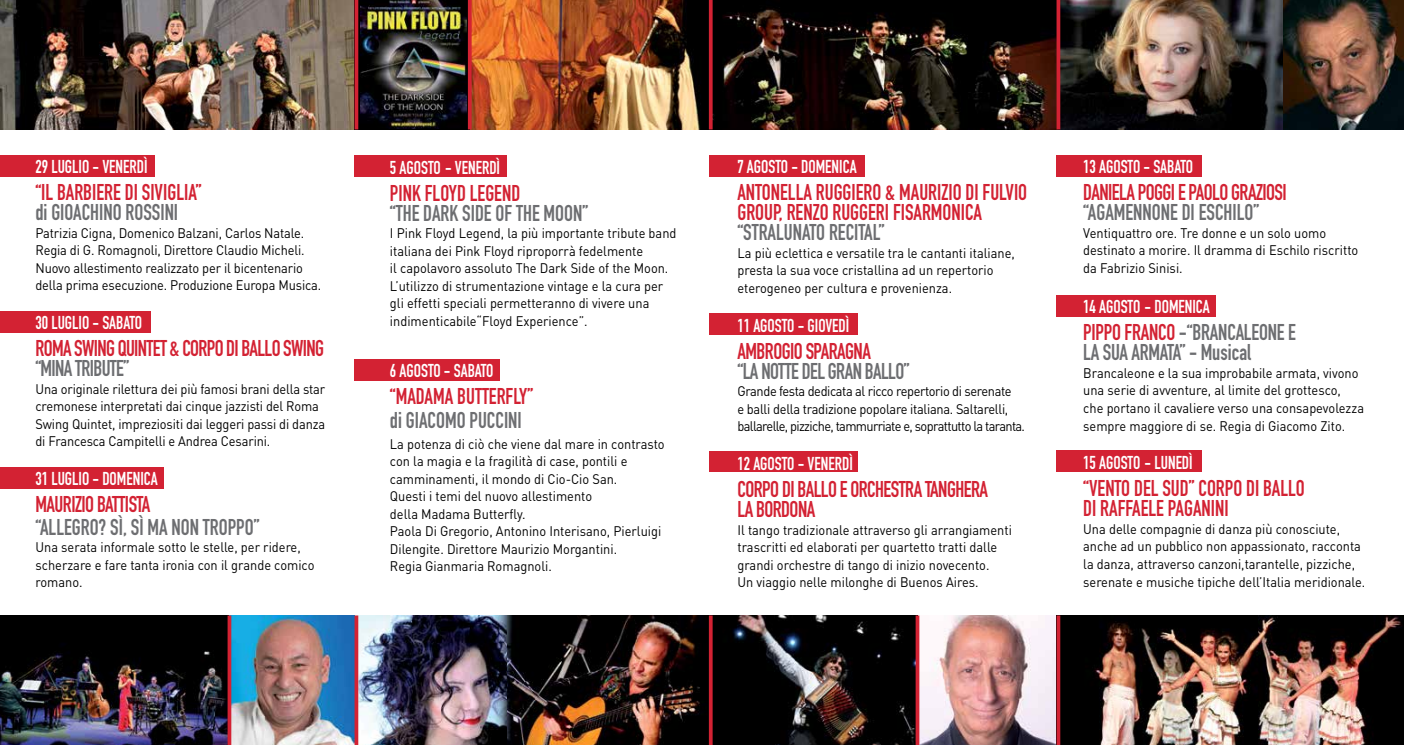
<style>
.page{position:relative;width:1404px;height:745px;background:#fff}
.page>*{position:absolute;margin:0;border:0;box-sizing:border-box;transform-origin:0 0}
.t1{font:22.5px "DIN Engschrift";color:#6d6e71;scale:.93 1}
.t2{font:22.5px/20px "DIN Engschrift";color:#d32233;scale:.93 1}
.t3{font:22.5px/20px "DIN Engschrift";letter-spacing:-.025em;color:#d32233;scale:.93 1}
.t4{font:22.5px "DIN Engschrift";letter-spacing:-.03em;color:#d32233;scale:.93 1}
.t5{font:22.5px "DIN Engschrift";letter-spacing:-.025em;color:#6d6e71;scale:.93 1}
.t6{font:22.5px "DIN Engschrift";letter-spacing:-.03em;color:#6d6e71;scale:.93 1}
.t7{font:18.38px "DIN Engschrift";color:#fff;scale:.93 1}
.t8{font:13.75px/17.5px "DIN";color:#000;scale:.93 1}
.t9{font:13.75px/17.5px "DIN";letter-spacing:-.03em;color:#000;scale:.93 1}
.s1{color:#d32233}
</style>
<div class="page">
<img style="left:919px;top:615px;width:484px;height:129px">
<img style="left:231px;top:615px;width:684px;height:129px">
<div style="left:0;top:155px;width:154px;height:21px;background:#d32233"></div>
<div style="left:354px;top:155px;width:153px;height:21px;background:#d32233"></div>
<div style="left:709px;top:155px;width:156px;height:21px;background:#d32233"></div>
<div style="left:1056px;top:155px;width:145px;height:21px;background:#d32233"></div>
<div style="left:709px;top:313px;width:148px;height:21px;background:#d32233"></div>
<div style="left:1056px;top:295px;width:159px;height:21px;background:#d32233"></div>
<div style="left:1056px;top:450px;width:145px;height:21px;background:#d32233"></div>
<div style="left:354px;top:359px;width:146px;height:21px;background:#d32233"></div>
<div style="left:708px;top:451px;width:149px;height:21px;background:#d32233"></div>
<div style="left:0;top:311px;width:150px;height:21px;background:#d32233"></div>
<div style="left:0;top:466px;width:163px;height:22px;background:#d32233"></div>
<img style="left:1282px;top:0;width:121px;height:129px">
<img style="left:712px;top:0;width:570px;height:129px">
<img style="left:0;top:615px;width:227px;height:129px">
<svg style="left:1056px;top:615px;width:4px;height:129px"></svg>
<svg style="left:227px;top:615px;width:4px;height:129px"></svg>
<svg style="left:708px;top:615px;width:4px;height:129px"></svg>
<svg style="left:915px;top:615px;width:4px;height:129px"></svg>
<img style="left:471px;top:0;width:237px;height:129px">
<img style="left:0;top:0;width:354px;height:129px">
<svg style="left:708px;top:0;width:4px;height:129px"></svg>
<svg style="left:358px;top:0;width:110px;height:129px"></svg>
<img style="left:360px;top:0;width:106px;height:129px">
<hr style="left:468px;top:0;width:3px;height:129px;background:#d32233">
<svg style="left:354px;top:0;width:4px;height:129px"></svg>
<svg style="left:1056px;top:0;width:4px;height:129px"></svg>
<svg style="left:354px;top:615px;width:4px;height:129px"></svg>
<h2 class="t7" style="left:35px;top:156px;width:122px">29 LUGLIO - VENERDÌ</h2>
<h1 class="t2" style="left:35px;top:182px;width:180px">“IL BARBIERE DI SIVIGLIA”</h1>
<h1 class="t1" style="left:35px;top:199px;width:155px">DI GIOACHINO ROSSINI</h1>
<p class="t8" style="left:35px;top:223px;width:309px">Patrizia Cigna, Domenico Balzani, Carlos Natale.<br>Regia di G. Romagnoli, Direttore Claudio Micheli.<br>N uovo allestimento realizzato per il bicentenario della prima esecuzione. Produzione Europa Musica.</p>
<h2 class="t7" style="left:35px;top:311px;width:116px">30 LUGLIO - SABATO</h2>
<h1 class="t4" style="left:35px;top:335px;width:312px">ROMA SWING QUINTET &amp; CORPO DI BALLO SWING</h1>
<h1 class="t6" style="left:35px;top:355px;width:102px">“MINA TRIBUTE”</h1>
<p class="t8" style="left:35px;top:379px;width:313px">Una originale rilettura dei più famosi brani della star cremonese interpretati dai cinque jazzisti del Roma Swing Quintet, impreziositi dai leggeri passi di danza di Francesca Campitelli e Andrea Cesarini.</p>
<h2 class="t7" style="left:35px;top:467px;width:132px">31 LUGLIO - DOMENICA</h2>
<h1 class="t3" style="left:35px;top:494px;width:124px">MAURIZIO BATTISTA</h1>
<h1 class="t1" style="left:35px;top:513px;width:242px">“ALLEGRO? SÌ, SÌ MA NON TROPPO”</h1>
<p class="t8" style="left:35px;top:538px;width:301px">Una serata informale sotto le stelle, per ridere, scherzare e fare tanta ironia con il grande comico romano.</p>
<h2 class="t7" style="left:390px;top:156px;width:120px">5 AGOSTO - VENERDÌ</h2>
<h1 class="t2" style="left:390px;top:183px;width:141px">PINK FLOYD LEGEND</h1>
<h1 class="t1" style="left:390px;top:199px;width:215px">“THE DARK SIDE OF THE MOON”</h1>
<p class="t8" style="left:390px;top:224px;width:309px">I Pink Floyd Legend, la più importante tribute band italiana dei Pink Floyd riproporrà fedelmente<br>il capolavoro assoluto The Dark Side of the Moon.<br>L’utilizzo di strumentazione vintage e la cura per gli effetti speciali permetteranno di vivere una indimenticabile“Floyd Experience”.</p>
<h2 class="t7" style="left:390px;top:359px;width:113px">6 AGOSTO - SABATO</h2>
<h1 class="t2" style="left:390px;top:386px;width:155px">“MADAMA BUTTERFLY”</h1>
<h1 class="t1" style="left:390px;top:406px;width:143px">DI GIACOMO PUCCINI</h1>
<p class="t8" style="left:390px;top:434px;width:297px">La potenza di ciò che viene dal mare in contrasto con la magia e la fragilità di case, pontili e camminamenti, il mondo di Cio-Cio San.<br>Questi i temi del nuovo allestimento<br>della Madama Butterfly.<br>Paola Di Gregorio, Antonino I nterisano, Pierluigi Dilengite. Direttore Maurizio Morgantini.<br>Regia Gianmaria Romagnoli.</p>
<h2 class="t7" style="left:737px;top:156px;width:129px">7 AGOSTO - DOMENICA</h2>
<h1 class="t2" style="left:737px;top:182px;width:313px">ANTONELLA RUGGIERO &amp; MAURIZIO DI FULVIO<br>GROUP, RENZO RUGGERI FISARMONICA</h1>
<h1 class="t1" style="left:737px;top:219px;width:160px">“STRALUNATO RECITAL”</h1>
<p class="t8" style="left:737px;top:243px;width:300px">La più eclettica e versatile tra le cantanti italiane, presta la sua voce cristallina ad un repertorio eterogeneo per cultura e provenienza.</p>
<h2 class="t7" style="left:737px;top:314px;width:122px">11 AGOSTO - GIOVEDÌ</h2>
<h1 class="t3" style="left:737px;top:340px;width:144px">AMBROGIO SPARAGNA</h1>
<h1 class="t5" style="left:737px;top:357px;width:187px">“LA NOTTE DEL GRAN BALLO”</h1>
<p class="t9" style="left:737px;top:382px;width:311px">Grande festa dedicata al ricco repertorio di serenate<br>e balli della tradizione popolare italiana. Saltarelli, ballarelle, pizziche, tammurriate e, soprattutto la taranta.</p>
<h2 class="t7" style="left:737px;top:452px;width:126px">12 AGOSTO - VENERDÌ</h2>
<h1 class="t3" style="left:737px;top:479px;width:270px">CORPO DI BALLO E ORCHESTRA TANGHERA<br>LA BORDONA</h1>
<p class="t8" style="left:737px;top:520px;width:297px">I l tango tradizionale attraverso gli arrangiamenti trascritti ed elaborati per quartetto tratti dalle grandi orchestre di tango di inizio novecento.<br>Un viaggio nelle milonghe di Buenos Aires.</p>
<h2 class="t7" style="left:1083px;top:156px;width:120px">13 AGOSTO - SABATO</h2>
<h1 class="t3" style="left:1083px;top:182px;width:220px">DANIELA POGGI E PAOLO GRAZIOSI</h1>
<h1 class="t1" style="left:1083px;top:199px;width:191px">“AGAMENNONE DI ESCHILO”</h1>
<p class="t8" style="left:1083px;top:223px;width:297px">Ventiquattro ore. Tre donne e un solo uomo destinato a morire. I l dramma di Eschilo riscritto da Fabrizio Sinisi.</p>
<h2 class="t7" style="left:1083px;top:296px;width:137px">14 AGOSTO - DOMENICA</h2>
<h1 class="t1" style="left:1083px;top:319px;width:183px"><span class="s1">PIPPO FRANCO</span> -“BRANCALEONE</h1>
<h1 class="t1" style="left:1287px;top:319px;width:8px">E</h1>
<h1 class="t1" style="left:1083px;top:339px;width:182px">LA SUA ARMATA” - MUSICAL</h1>
<p class="t8" style="left:1083px;top:364px;width:303px">Brancaleone e la sua improbabile armata, vivono una serie di avventure, al limite del grottesco, che portano il cavaliere verso una consapevolezza sempre maggiore di se. Regia di Giacomo Zito.</p>
<h2 class="t7" style="left:1083px;top:452px;width:119px">15 AGOSTO - LUNEDÌ</h2>
<h1 class="t2" style="left:1083px;top:478px;width:240px">“VENTO DEL SUD” CORPO DI BALLO<br>DI RAFFAELE PAGANINI</h1>
<p class="t8" style="left:1083px;top:519px;width:305px">Una delle compagnie di danza più conosciute, anche ad un pubblico non appassionato, racconta la danza, attraverso canzoni,tarantelle, pizziche, serenate e musiche tipiche dell’Italia meridionale.</p>
</div>
